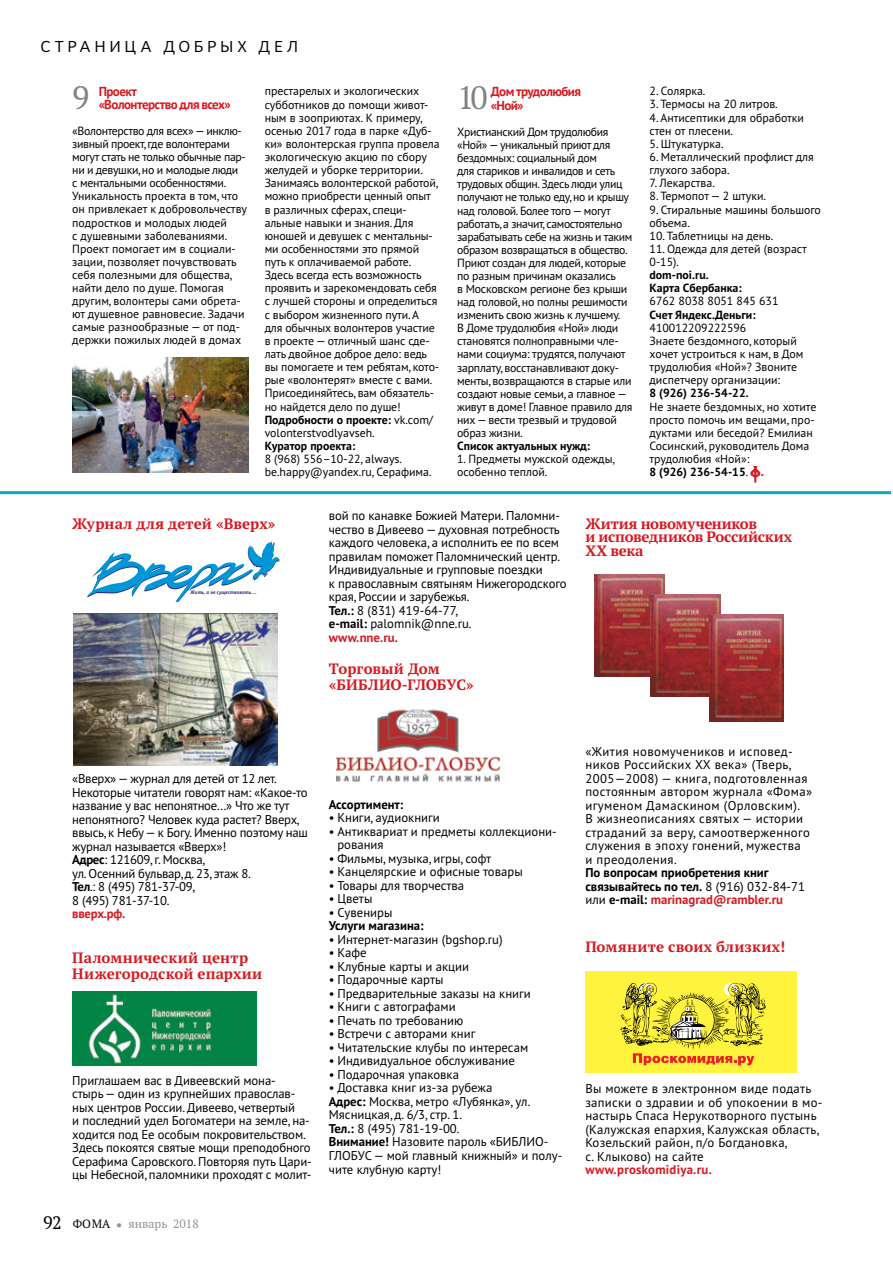
<style>
.page{position:relative;width:893px;height:1263px;background:#fff}
.page>*{position:absolute;margin:0;border:0;box-sizing:border-box;transform-origin:0 0}
.t1{font:32.4px "PT Serif";color:#808285}
.t2{font:15.75px "Mediator";letter-spacing:.23em;color:#000}
.t3{font:700 15px/16px "PT Serif";color:#d71920}
.t4{font:700 15px "PT Serif";letter-spacing:.02em;color:#d71920}
.t5{font:700 13.05px/12.8px "PT Sans";letter-spacing:-.045em;color:#d71920}
.t6{font:12.75px/13.5px "PT Sans";color:#000}
.t7{font:12.75px/13.5px "PT Sans";letter-spacing:-.02em;color:#000}
.t8{font:12.75px/13.5px "PT Sans";letter-spacing:.03em;color:#000}
.t9{font:12.75px/13.5px "PT Sans";letter-spacing:.02em;color:#000}
.t10{font:700 12.75px/13.5px "PT Sans";color:#000}
.t11{font:700 12.75px "PT Sans";letter-spacing:.02em;color:#d71920}
.t12{font:12px "PT Serif";color:#939598}
.t13{font:11.85px/13px "PT Sans";letter-spacing:-.01em;color:#000}
.t14{font:700 11.85px/13.2px "PT Sans";color:#000}
.t15{font:italic 700 5.25px "Officina Sans C";color:#2b2d7c}
.s1{font-weight:700}
.s2{font-family:"Evangelie";font-size:15px;color:#d71920}
.s3{font-weight:700;color:#d71920}
.s4{font-size:18px;color:#000}
.s5{color:#000}
.s6{font-size:15px}
.s7{font-weight:400}
.s8{color:#d71920}
</style>
<div class="page">
<svg style="left:751px;top:465px;width:9px;height:17px"></svg>
<hr style="left:0;top:491px;width:891px;height:3px;background:#00abc3">
<div style="left:585px;top:972px;width:211px;height:101px;background:#fff33e"></div>
<svg style="left:620px;top:982px;width:146px;height:83px"></svg>
<img style="left:74px;top:614px;width:203px;height:151px">
<img style="left:336px;top:709px;width:166px;height:73px">
<img style="left:594px;top:575px;width:71px;height:101px">
<img style="left:650px;top:595px;width:71px;height:101px">
<img style="left:709px;top:615px;width:75px;height:106px">
<img style="left:72px;top:991px;width:184px;height:74px">
<svg style="left:87px;top:542px;width:193px;height:59px"></svg>
<img style="left:73px;top:358px;width:175px;height:114px">
<h2 class="t2" style="left:40px;top:36px;width:259px">страница доб ры х дел</h2>
<h1 class="t1" style="left:72px;top:77px;width:19px">9</h1>
<p class="t5" style="left:99px;top:85px;width:134px">Проект<br>«Волонтерство для всех»</p>
<p class="t13" style="left:72px;top:124px;width:176px">«Волонтерство для всех» — инклю&shy;зивный проект, где волонтерами могут стать не только обычные пар&shy;ни и девушки, но и молодые люди<br>с ментальными особенностями.<br>Уникальность проекта в том, что он привлекает к добровольчеству подростков и молодых людей<br>с душевными заболеваниями.<br>Проект помогает им в социали&shy;зации, позволяет почувствовать себя полезными для общества, найти дело по душе. Помогая другим, волонтеры сами обрета&shy;ют душевное равновесие. Задачи самые разнообразные — от под&shy;держки пожилых людей в домах</p>
<p class="t13" style="left:265px;top:84px;width:176px">престарелых и экологических субботников до помощи живот&shy;ным в зооприютах. К примеру, осенью 2017 года в парке «Дуб&shy;ки» волонтерская группа провела экологическую акцию по сбору желудей и уборке территории.<br>Занимаясь волонтерской работой, можно приобрести ценный опыт в различных сферах, специ&shy;альные навыки и знания. Для юношей и девушек с ментальны&shy;ми особенностями это прямой путь к оплачиваемой работе.<br>Здесь всегда есть возможность проявить и зарекомендовать себя с лучшей стороны и определиться с выбором жизненного пути. А для обычных волонтеров участие в проекте — отличный шанс сде&shy;лать двойное доброе дело: ведь вы помогаете и тем ребятам, кото&shy;рые «волонтерят» вместе с вами.<br>Присоединяйтесь, вам обязатель&shy;но найдется дело по душе!<br><span class="s1">Подробности о проекте:</span> vk.com/ volonterstvodlyavseh.</p>
<p class="t14" style="left:265px;top:439px;width:92px">Куратор проекта:</p>
<p class="t13" style="left:265px;top:452px;width:168px">8 (968) 556–10-22, always. be.happy@yandex.ru, Серафима.</p>
<h1 class="t1" style="left:457px;top:77px;width:32px">10</h1>
<p class="t5" style="left:491px;top:85px;width:92px;line-height:13.5px">Дом трудолюбия «Ной»</p>
<p class="t13" style="left:457px;top:125px;width:177px">Христианский Дом трудолюбия «Ной» — уникальный приют для бездомных: социальный дом<br>для стариков и инвалидов и сеть трудовых общин. Здесь люди улиц получают не только еду, но и крышу над головой. Более того — могут работать, а значит, самостоятельно зарабатывать себе на жизнь и таким образом возвращаться в общество.<br>Приют создан для людей, которые по разным причинам оказались<br>в Московском регионе без крыши над головой, но полны решимости изменить свою жизнь к лучшему.<br>В Доме трудолюбия «Ной» люди становятся полноправными чле&shy;нами социума: трудятся, получают зарплату, восстанавливают доку&shy;менты, возвращаются в старые или создают новые семьи, а главное — живут в доме! Главное правило для них — вести трезвый и трудовой образ жизни.</p>
<p class="t14" style="left:457px;top:439px;width:134px">Список актуальных нужд:</p>
<p class="t13" style="left:457px;top:452px;width:159px">1. Предметы мужской одежды, особенно теплой.</p>
<p class="t13" style="left:649px;top:84px;width:57px">2. Солярка.</p>
<p class="t13" style="left:649px;top:98px;width:130px">3. Термосы на 20 литров.</p>
<p class="t13" style="left:649px;top:111px;width:156px">4. Антисептики для обработки стен от плесени.</p>
<p class="t13" style="left:649px;top:137px;width:76px">5. Штукатурка.</p>
<p class="t13" style="left:649px;top:150px;width:166px">6. Металлический профлист для глухого забора.</p>
<p class="t13" style="left:649px;top:176px;width:67px">7. Лекарства.</p>
<p class="t13" style="left:649px;top:189px;width:118px">8. Термопот — 2 штуки.</p>
<p class="t13" style="left:649px;top:202px;width:173px">9. Стиральные машины большого объема.</p>
<p class="t13" style="left:649px;top:229px;width:125px">10. Таблетницы на день.</p>
<p class="t13" style="left:649px;top:242px;width:159px">11. Одежда для детей (возраст<br>0-15).</p>
<p class="t14" style="left:649px;top:268px;width:94px">dom-noi.ru.<br>Карта Сбербанка:</p>
<p class="t13" style="left:649px;top:294px;width:130px">6762 8038 8051 845 631</p>
<p class="t14" style="left:649px;top:308px;width:107px">Счет Яндекс.Деньги:</p>
<p class="t13" style="left:649px;top:321px;width:155px">410012209222596<br>Знаете бездомного, который хочет устроиться к нам, в Дом трудолюбия «Ной»? Звоните диспетчеру организации:</p>
<p class="t14" style="left:649px;top:386px;width:101px">8 (926) 236-54-22.</p>
<p class="t13" style="left:649px;top:399px;width:168px">Не знаете бездомных, но хотите просто помочь им вещами, про&shy;дуктами или беседой? Емилиан<br>Сосинский, руководитель Дома трудолюбия «Ной»:<br><span class="s1">8 (926) 236-54-15</span>. <span class="s2">ф.</span></p>
<p class="t3" style="left:72px;top:515px;width:205px">Журнал для детей «Вверх»</p>
<p class="t15" style="left:190px;top:590px;width:68px">Жить, а не существовать...</p>
<p class="t6" style="left:329px;top:509px;width:239px">вой по канавке Божией Матери. Паломни&shy;чество в Дивеево — духовная потребность каждого человека, а исполнить ее по всем правилам поможет Паломнический центр.<br>Индивидуальные и групповые поездки<br>к православным святыням Нижегородского края, России и зарубежья.<br><span class="s1">Тел.:</span> 8 (831) 419-64-77,<br><span class="s1">e-mail</span><span class="s1">:</span> palomnik@nne.ru.<br><span class="s3">www.nne.ru.</span></p>
<p class="t3" style="left:329px;top:660px;width:146px">Торговый Дом «БИБЛИО-ГЛОБУС»</p>
<p class="t3" style="left:585px;top:516px;width:208px;line-height:13.5px">Жития новомучеников<br>и исповедников Российских<br>ХХ века</p>
<p class="t7" style="left:72px;top:772px;width:237px">«Вверх» — журнал для детей от 12 лет.<br>Некоторые читатели говорят нам: «Какое-то название у вас непонятное...» Что же тут непонятного? Человек куда растет? Вверх, ввысь, к Небу — к Богу. Именно поэтому наш журнал называется «Вверх»!<br><span class="s1">Адрес</span>: 121609, г. Москва,<br>ул. Осенний бульвар, д. 23, этаж 8.<br><span class="s1">Тел</span>.: 8 (495) 781-37-09,<br>8 (495) 781-37-10.</p>
<p class="t11" style="left:72px;top:905px;width:54px">вверх.рф.</p>
<p class="t3" style="left:72px;top:949px;width:191px">Паломнический центр<br>Нижегородской епархии</p>
<p class="t6" style="left:72px;top:1073px;width:241px">Приглашаем вас в Дивеевский мона-<br>стырь — один из крупнейших православ&shy;ных центров России. Дивеево, четвертый<br>и последний удел Богоматери на земле, на&shy;ходится под Ее особым покровительством.<br>Здесь покоятся святые мощи преподобного Серафима Саровского. Повторяя путь Цари&shy;цы Небесной, паломники проходят с молит-</p>
<p class="t12" style="left:43px;top:1216px;width:157px"><span class="s4">92</span> <span class="s5">ФОМА</span> <span class="s6">•</span> январь 2018</p>
<p class="t10" style="left:329px;top:797px;width:76px">Ассортимент:</p>
<p class="t6" style="left:329px;top:811px;width:113px">• Книги, аудиокниги</p>
<p class="t6" style="left:337px;top:824px;width:221px;text-indent:-9px">• Антиквариат и предметы коллекциони&shy;рования</p>
<p class="t6" style="left:329px;top:851px;width:164px">• Фильмы, музыка, игры, софт</p>
<p class="t6" style="left:329px;top:865px;width:195px">• Канцелярские и офисные товары</p>
<p class="t6" style="left:329px;top:878px;width:137px">• Товары для творчества</p>
<p class="t6" style="left:329px;top:892px;width:45px">• Цветы</p>
<p class="t6" style="left:329px;top:905px;width:65px">• Сувениры</p>
<p class="t10" style="left:329px;top:919px;width:96px">Услуги магазина:</p>
<p class="t6" style="left:329px;top:932px;width:175px">• Интернет-магазин (bgshop.ru)</p>
<p class="t6" style="left:329px;top:946px;width:39px">• Кафе</p>
<p class="t6" style="left:329px;top:959px;width:142px">• Клубные карты и акции</p>
<p class="t6" style="left:329px;top:973px;width:116px">• Подарочные карты</p>
<p class="t6" style="left:329px;top:986px;width:204px">• Предварительные заказы на книги</p>
<p class="t6" style="left:329px;top:1000px;width:128px">• Книги с автографами</p>
<p class="t6" style="left:329px;top:1013px;width:136px">• Печать по требованию</p>
<p class="t6" style="left:329px;top:1027px;width:148px">• Встречи с авторами книг</p>
<p class="t6" style="left:329px;top:1040px;width:201px">• Читательские клубы по интересам</p>
<p class="t6" style="left:329px;top:1054px;width:188px">• Индивидуальное обслуживание</p>
<p class="t6" style="left:329px;top:1067px;width:132px">• Подарочная упаковка</p>
<p class="t6" style="left:329px;top:1081px;width:235px">• Доставка книг из-за рубежа<br><span class="s1">Адрес:</span> Москва, метро «Лубянка», ул.<br>Мясницкая, д. 6/3, стр. 1.<br><span class="s1">Тел.:</span> 8 (495) 781-19-00.<br><span class="s1">Внимание!</span> Назовите пароль «БИБЛИО-<br>ГЛОБУС — мой главный книжный» и полу&shy;чите клубную карту!</p>
<p class="t8" style="left:585px;top:744px;width:228px">«Жития новомучеников и исповед&shy;ников Российских ХХ века» (Тверь, 2005—2008) — книга, подготовленная постоянным автором журнала «Фома» игуменом Дамаскином (Орловским).<br>В жизнеописаниях святых — истории страданий за веру, самоотверженного служения в эпоху гонений, мужества<br>и преодоления.</p>
<p class="t10" style="left:585px;top:866px;width:221px">По вопросам приобретения книг связывайтесь по тел. <span class="s7">8 (916) 032-84-71 или</span> e-mail: <span class="s8">marinagrad@rambler.ru</span></p>
<p class="t4" style="left:585px;top:937px;width:201px">Помяните своих близких!</p>
<p class="t9" style="left:585px;top:1082px;width:238px">Вы можете в электронном виде подать записки о здравии и об упокоении в мо&shy;настырь Спаса Нерукотворного пустынь (Калужская епархия, Калужская область, Козельский район, п/о Богдановка,<br>с. Клыково) на сайте</p>
<p class="t11" style="left:585px;top:1161px;width:128px">www.proskomidiya.ru.</p>
</div>
